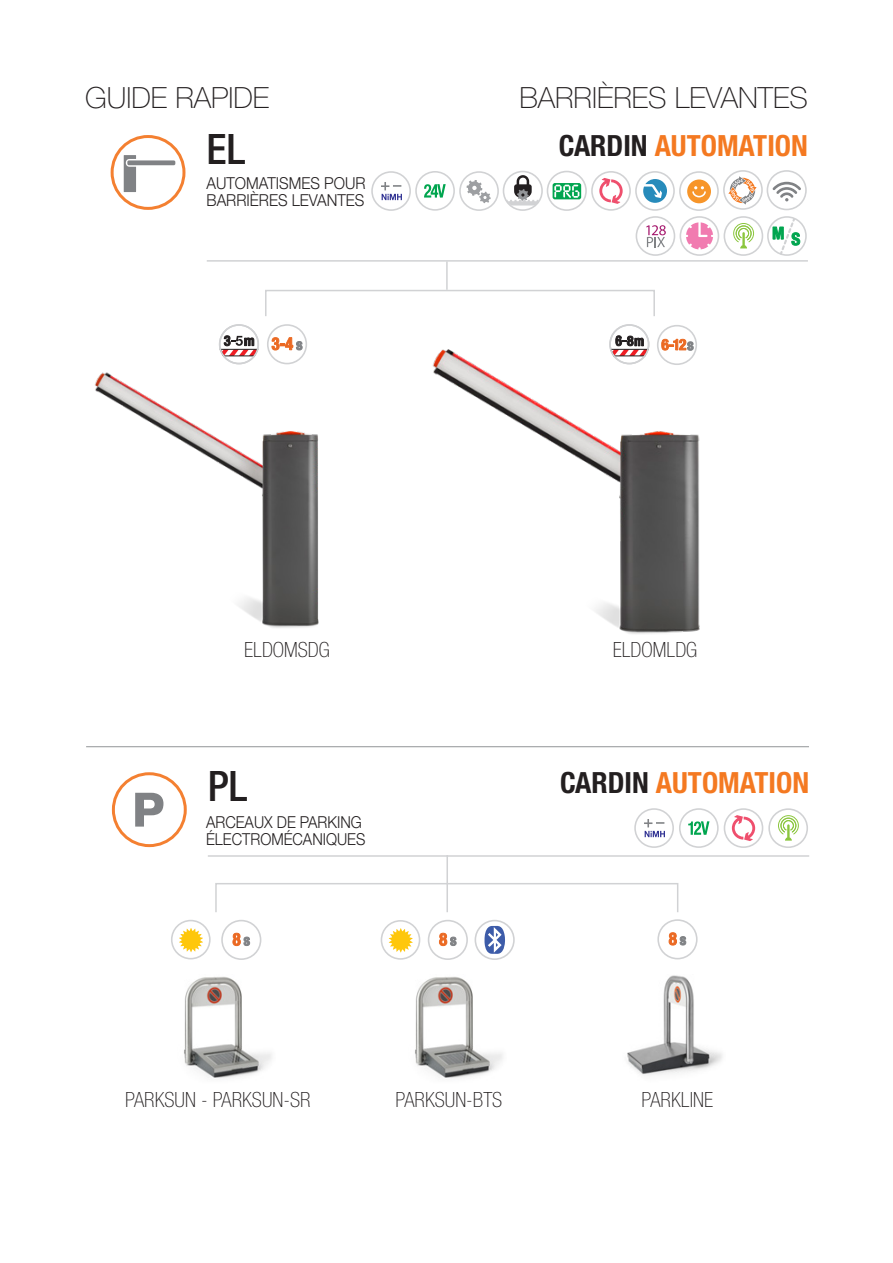
<style>
.page{position:relative;width:893px;height:1263px;background:#fff}
.page>*{position:absolute;margin:0;border:0;box-sizing:border-box;transform-origin:0 0}
.t1{font:500 condensed 42px "Helvetica Neue LT Std";color:#231f20}
.t2{font:700 condensed 29.25px "Helvetica Neue LT Std";color:#f47921}
.t3{font:100 29.25px "Helvetica Neue LT Std";color:#231f20}
.t4{font:100 condensed 21px "Helvetica Neue LT Std";color:#231f20}
.t5{font:300 16.5px/16.5px "Helvetica Neue LT Std";color:#231f20;scale:.9 1}
.t6{font:300 16.5px/16.5px "Helvetica Neue LT Std";color:#231f20;scale:.92 1}
.s1{color:#231f20}
</style>
<div class="page">
<hr style="left:86px;top:746px;width:723px;height:1px;background:#939598">
<img style="left:627px;top:975px;width:95px;height:101px">
<img style="left:184px;top:976px;width:88px;height:103px">
<img style="left:95px;top:324px;width:224px;height:304px">
<img style="left:415px;top:976px;width:88px;height:103px">
<img style="left:432px;top:332px;width:268px;height:302px">
<div style="left:112px;top:772px;width:75px;height:75px;border:3px solid #f48031;border-radius:50%"></div>
<svg style="left:135px;top:793px;width:28px;height:33px"></svg>
<div style="left:111px;top:135px;width:74px;height:75px;border:3px solid #f48031;border-radius:50%"></div>
<svg style="left:124px;top:155px;width:12px;height:37px"></svg>
<div style="left:127px;top:160px;width:48px;height:5px;background:#808285;border-radius:2px"></div>
<hr style="left:208px;top:855px;width:601px;height:2px;background:#d1d2d4">
<div style="left:503px;top:171px;width:40px;height:40px;border:2px solid #d1d2d4;border-radius:50%"></div>
<svg style="left:506px;top:175px;width:33px;height:30px"></svg>
<div style="left:547px;top:171px;width:40px;height:40px;border:2px solid #d1d2d4;border-radius:50%"></div>
<svg style="left:553px;top:183px;width:28px;height:16px"></svg>
<hr style="left:446px;top:261px;width:2px;height:29px;background:#d1d2d4">
<hr style="left:207px;top:260px;width:601px;height:2px;background:#d1d2d4">
<hr style="left:446px;top:855px;width:2px;height:29px;background:#d1d2d4">
<svg style="left:424px;top:184px;width:22px;height:14px"></svg>
<div style="left:415px;top:171px;width:40px;height:40px;border:2px solid #d1d2d4;border-radius:50%"></div>
<div style="left:591px;top:171px;width:40px;height:40px;border:2px solid #d1d2d4;border-radius:50%"></div>
<svg style="left:599px;top:178px;width:24px;height:26px"></svg>
<div style="left:635px;top:171px;width:40px;height:40px;border:2px solid #d1d2d4;border-radius:50%"></div>
<svg style="left:643px;top:179px;width:24px;height:24px"></svg>
<div style="left:459px;top:171px;width:40px;height:40px;border:2px solid #d1d2d4;border-radius:50%"></div>
<svg style="left:466px;top:180px;width:25px;height:23px"></svg>
<div style="left:680px;top:216px;width:39px;height:40px;border:2px solid #d1d2d4;border-radius:50%"></div>
<svg style="left:685px;top:222px;width:29px;height:28px"></svg>
<div style="left:723px;top:170px;width:40px;height:40px;border:2px solid #d1d2d4;border-radius:50%"></div>
<svg style="left:728px;top:176px;width:29px;height:29px"></svg>
<div style="left:636px;top:216px;width:39px;height:40px;border:2px solid #d1d2d4;border-radius:50%"></div>
<svg style="left:646px;top:225px;width:20px;height:22px"></svg>
<div style="left:724px;top:216px;width:39px;height:40px;border:2px solid #d1d2d4;border-radius:50%"></div>
<svg style="left:733px;top:223px;width:21px;height:25px"></svg>
<div style="left:767px;top:216px;width:40px;height:40px;border:2px solid #d1d2d4;border-radius:50%"></div>
<svg style="left:772px;top:216px;width:29px;height:40px"></svg>
<div style="left:371px;top:171px;width:40px;height:40px;border:2px solid #d1d2d4;border-radius:50%"></div>
<svg style="left:381px;top:182px;width:21px;height:18px"></svg>
<div style="left:679px;top:171px;width:40px;height:40px;border:2px solid #d1d2d4;border-radius:50%"></div>
<div style="left:687px;top:179px;width:24px;height:24px;background:#f79529;border-radius:50%"></div>
<svg style="left:692px;top:186px;width:14px;height:12px"></svg>
<div style="left:679px;top:808px;width:40px;height:40px;border:2px solid #d1d2d4;border-radius:50%"></div>
<svg style="left:688px;top:821px;width:21px;height:14px"></svg>
<div style="left:724px;top:808px;width:39px;height:40px;border:2px solid #d1d2d4;border-radius:50%"></div>
<svg style="left:732px;top:815px;width:23px;height:26px"></svg>
<div style="left:768px;top:808px;width:40px;height:40px;border:2px solid #d1d2d4;border-radius:50%"></div>
<svg style="left:778px;top:815px;width:21px;height:26px"></svg>
<div style="left:634px;top:808px;width:40px;height:40px;border:2px solid #d1d2d4;border-radius:50%"></div>
<svg style="left:644px;top:819px;width:21px;height:18px"></svg>
<div style="left:657px;top:919px;width:41px;height:40px;border:2px solid #d1d2d4;border-radius:50%"></div>
<svg style="left:669px;top:932px;width:17px;height:13px"></svg>
<div style="left:221px;top:920px;width:40px;height:40px;border:2px solid #d1d2d4;border-radius:50%"></div>
<svg style="left:233px;top:933px;width:17px;height:13px"></svg>
<div style="left:767px;top:170px;width:40px;height:40px;border:2px solid #d1d2d4;border-radius:50%"></div>
<svg style="left:772px;top:182px;width:29px;height:19px"></svg>
<div style="left:219px;top:324px;width:40px;height:40px;border:2px solid #d1d2d4;border-radius:50%"></div>
<svg style="left:220px;top:335px;width:38px;height:21px"></svg>
<div style="left:267px;top:324px;width:40px;height:40px;border:2px solid #d1d2d4;border-radius:50%"></div>
<svg style="left:272px;top:337px;width:30px;height:13px"></svg>
<div style="left:265px;top:290px;width:390px;height:27px;border:2px solid #d1d2d4"></div>
<div style="left:215px;top:883px;width:463px;height:30px;border:2px solid #d1d2d4"></div>
<div style="left:657px;top:325px;width:40px;height:40px;border:2px solid #d1d2d4;border-radius:50%"></div>
<svg style="left:661px;top:339px;width:32px;height:12px"></svg>
<div style="left:609px;top:324px;width:40px;height:40px;border:2px solid #d1d2d4;border-radius:50%"></div>
<svg style="left:610px;top:335px;width:38px;height:21px"></svg>
<div style="left:171px;top:920px;width:40px;height:39px;border:2px solid #d1d2d4;border-radius:50%"></div>
<svg style="left:179px;top:928px;width:24px;height:24px"></svg>
<hr style="left:446px;top:883px;width:2px;height:29px;background:#d1d2d4">
<div style="left:428px;top:920px;width:40px;height:40px;border:2px solid #d1d2d4;border-radius:50%"></div>
<svg style="left:439px;top:933px;width:17px;height:13px"></svg>
<div style="left:381px;top:920px;width:39px;height:40px;border:2px solid #d1d2d4;border-radius:50%"></div>
<svg style="left:389px;top:928px;width:24px;height:24px"></svg>
<div style="left:475px;top:920px;width:40px;height:40px;border:2px solid #d1d2d4;border-radius:50%"></div>
<svg style="left:484px;top:926px;width:21px;height:28px"></svg>
<p class="t3" style="left:85px;top:81px;width:186px">GUIDE RAPIDE</p>
<p class="t3" style="left:519px;top:81px;width:290px">BARRIÈRES LEVANTES</p>
<p class="t1" style="left:207px;top:124px;width:40px">EL</p>
<p class="t6" style="left:207px;top:175px;width:174px">AUTOMATISMES POUR<br>BARRIÈRES LEVANTES</p>
<p class="t2" style="left:559px;top:128px;width:251px"><span class="s1">CARDIN</span> AUTOMATION</p>
<p class="t4" style="left:244px;top:638px;width:87px">ELDOMSDG</p>
<p class="t4" style="left:613px;top:638px;width:86px">ELDOMLDG</p>
<p class="t1" style="left:208px;top:761px;width:41px">PL</p>
<p class="t5" style="left:206px;top:814px;width:178px">ARCEAUX DE PARKING<br>ÉLECTROMÉCANIQUES</p>
<p class="t2" style="left:560px;top:764px;width:251px"><span class="s1">CARDIN</span> AUTOMATION</p>
<p class="t4" style="left:125px;top:1088px;width:187px">PARKSUN - PARKSUN-SR</p>
<p class="t4" style="left:641px;top:1088px;width:73px">PARKLINE</p>
<p class="t4" style="left:395px;top:1088px;width:108px">PARKSUN-BTS</p>
</div>
